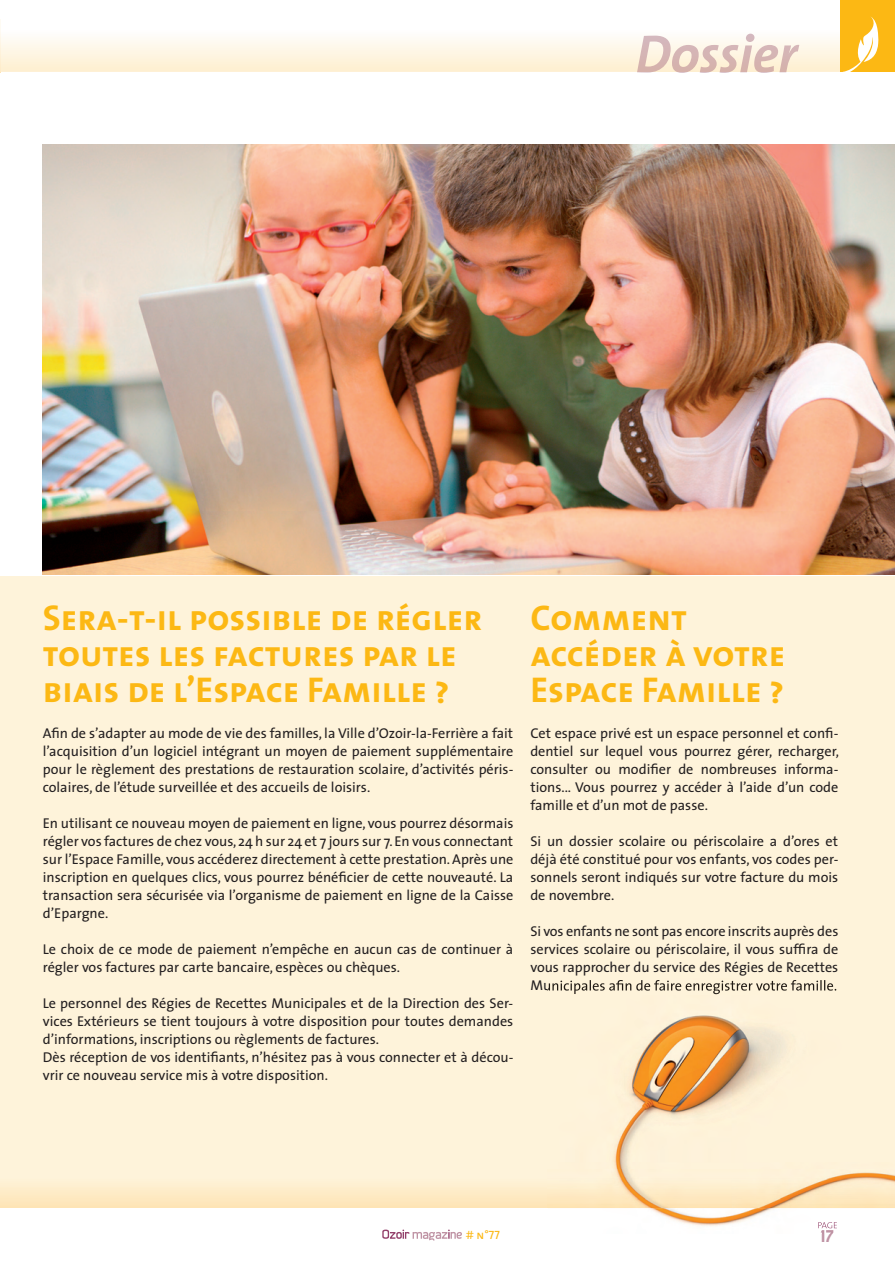
<style>
.page{position:relative;width:895px;height:1265px;background:#fff}
.page>*{position:absolute;margin:0;border:0;box-sizing:border-box;transform-origin:0 0}
.t1{font:italic 700 54px "The Sans";letter-spacing:-.01em;color:#d4b9c2}
.t2{font:36px/36px "The Sans Bold Caps";color:#fcb814}
.t3{font:24px "Gladatur Rum";color:#bf93a4}
.t4{font:14.25px/18px "The Sans";color:#231f20;text-align:justify}
.t5{font:12px "The Sans Caps";color:#fcb814}
</style>
<div class="page">
<hr style="left:0;top:0;width:1px;height:72px;background:#fef3da">
<div style="left:0;top:576px;width:895px;height:632px;background:#fef3da"></div>
<svg style="left:0;top:19px;width:839px;height:53px"></svg>
<div style="left:839px;top:0;width:56px;height:72px;background:#fcb814"></div>
<svg style="left:843px;top:16px;width:35px;height:56px"></svg>
<div style="left:637px;top:34px;width:162px;height:38px;background:linear-gradient(to bottom,#fefcf9,#feefd0)"></div>
<svg style="left:382px;top:1229px;width:80px;height:11px"></svg>
<svg style="left:0;top:1186px;width:548px;height:21px"></svg>
<img style="left:43px;top:144px;width:852px;height:430px">
<img style="left:548px;top:989px;width:347px;height:244px">
<img style="left:818px;top:1222px;width:18px;height:6px">
<svg style="left:820px;top:1230px;width:13px;height:4px"></svg>
<img style="left:548px;top:980px;width:288px;height:14px">
<img style="left:548px;top:1170px;width:347px;height:37px">
<p class="t1" style="left:635px;top:9px;width:163px">Dossier</p>
<p class="t2" style="left:43px;top:599px;width:441px">Sera-t-il possible de régler toutes les factures par le biais de l’Espace Famille ?</p>
<p class="t4" style="left:43px;top:724px;width:472px">Afin de s’adapter au mode de vie des familles, la Ville d’Ozoir-la-Ferrière a fait l’acquisition d’un logiciel intégrant un moyen de paiement supplémentaire pour le règlement des prestations de restauration scolaire, d’activités péris&shy;colaires, de l’étude surveillée et des accueils de loisirs.</p>
<p class="t4" style="left:43px;top:814px;width:472px">En utilisant ce nouveau moyen de paiement en ligne, vous pourrez désormais régler vos factures de chez vous, 24 h sur 24 et 7 jours sur 7. En vous connectant sur l’Espace Famille, vous accéderez directement à cette prestation. Après une inscription en quelques clics, vous pourrez bénéficier de cette nouveauté. La transaction sera sécurisée via l’organisme de paiement en ligne de la Caisse d’Epargne.</p>
<p class="t4" style="left:43px;top:940px;width:472px">Le choix de ce mode de paiement n’empêche en aucun cas de continuer à régler vos factures par carte bancaire, espèces ou chèques.</p>
<p class="t4" style="left:43px;top:994px;width:472px;text-align:left">Le personnel des Régies de Recettes Municipales et de la Direction des Ser&shy;vices Extérieurs se tient toujours à votre disposition pour toutes demandes d’informations, inscriptions ou règlements de factures.<br>Dès réception de vos identifiants, n’hésitez pas à vous connecter et à décou&shy;vrir ce nouveau service mis à votre disposition.</p>
<p class="t2" style="left:530px;top:599px;width:256px">Comment accéder à votre<br>Espace Famille ?</p>
<p class="t4" style="left:530px;top:724px;width:310px">Cet espace privé est un espace personnel et confi&shy;dentiel sur lequel vous pourrez gérer, recharger, consulter ou modifier de nombreuses informa&shy;tions... Vous pourrez y accéder à l’aide d’un code famille et d’un mot de passe.</p>
<p class="t4" style="left:530px;top:832px;width:309px">Si un dossier scolaire ou périscolaire a d’ores et déjà été constitué pour vos enfants, vos codes per&shy;sonnels seront indiqués sur votre facture du mois de novembre.</p>
<p class="t4" style="left:530px;top:922px;width:309px">Si vos enfants ne sont pas encore inscrits auprès des services scolaire ou périscolaire, il vous suffira de vous rapprocher du service des Régies de Recettes</p>
<p class="t5" style="left:466px;top:1224px;width:36px"># n°77</p>
<p class="t3" style="left:820px;top:1221px;width:15px">17</p>
</div>
